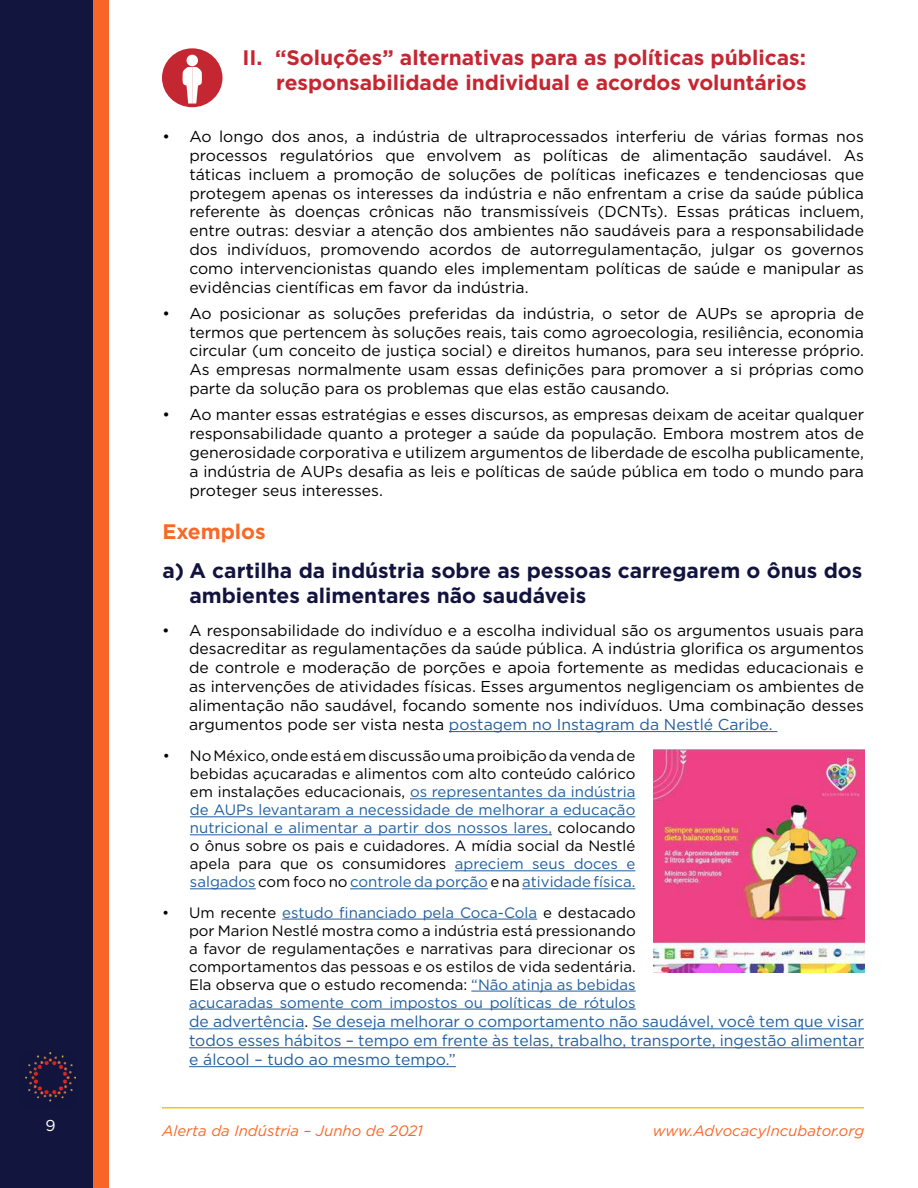
<style>
.page{position:relative;width:918px;height:1188px;background:#fff}
.page>*{position:absolute;margin:0;border:0;box-sizing:border-box;transform-origin:0 0}
.t1{font:700 21px/25.2px "Gotham";color:#c52732;text-align:right}
.t2{font:700 21px/25.2px "Gotham";color:#12143e}
.t3{font:700 21px "Gotham";color:#f86827}
.t4{font:15.75px/18.9px "Gotham";color:#000;text-align:justify}
.t5{font:15.75px/18.9px "Gotham";color:#215e9e;text-align:justify}
.t6{font:15.75px "Gotham";color:#fff}
.t7{font:15px/18px "Gotham";color:#000;text-align:justify}
.t8{font:italic 15px "Gotham";color:#f86827}
.s1{color:#215e9e}
.s2{color:#000}
</style>
<div class="page">
<div style="left:0;top:0;width:101px;height:1188px;background:#12153e"></div>
<div style="left:93px;top:0;width:16px;height:1188px;background:#f76628"></div>
<img style="left:25px;top:1053px;width:50px;height:49px">
<hr style="left:162px;top:1107px;width:702px;height:1px;background:#f8c515">
<hr style="left:449px;top:731px;width:328px;height:1px;background:#215e9e">
<hr style="left:410px;top:798px;width:225px;height:1px;background:#215e9e">
<hr style="left:190px;top:816px;width:445px;height:1px;background:#215e9e">
<hr style="left:190px;top:834px;width:362px;height:1px;background:#215e9e">
<hr style="left:455px;top:870px;width:180px;height:1px;background:#215e9e">
<hr style="left:190px;top:888px;width:66px;height:1px;background:#215e9e">
<hr style="left:350px;top:888px;width:138px;height:1px;background:#215e9e">
<hr style="left:522px;top:888px;width:113px;height:1px;background:#215e9e">
<img style="left:654px;top:749px;width:210px;height:224px">
<hr style="left:282px;top:919px;width:255px;height:1px;background:#215e9e">
<hr style="left:471px;top:991px;width:165px;height:1px;background:#215e9e">
<hr style="left:189px;top:1009px;width:447px;height:1px;background:#215e9e">
<hr style="left:189px;top:1028px;width:115px;height:1px;background:#215e9e">
<hr style="left:312px;top:1028px;width:552px;height:1px;background:#215e9e">
<hr style="left:189px;top:1047px;width:675px;height:1px;background:#215e9e">
<hr style="left:189px;top:1066px;width:267px;height:1px;background:#215e9e">
<div style="left:162px;top:48px;width:61px;height:59px;background:#c52732;border-radius:50%"></div>
<div style="left:187px;top:55px;width:11px;height:11px;background:#fff;border-radius:50%"></div>
<svg style="left:182px;top:67px;width:20px;height:37px"></svg>
<h1 class="t1" style="left:242px;top:45px;width:566px">II. “Soluções” alternativas para as políticas públicas: responsabilidade individual e acordos voluntários</h1>
<p class="t4" style="left:189px;top:126px;width:676px;text-indent:-27px">• Ao longo dos anos, a indústria de ultraprocessados interferiu de várias formas nos processos regulatórios que envolvem as políticas de alimentação saudável. As táticas incluem a promoção de soluções de políticas ineficazes e tendenciosas que protegem apenas os interesses da indústria e não enfrentam a crise da saúde pública referente às doenças crônicas não transmissíveis (DCNTs). Essas práticas incluem, entre outras: desviar a atenção dos ambientes não saudáveis para a responsabilidade dos indivíduos, promovendo acordos de autorregulamentação, julgar os governos como intervencionistas quando eles implementam políticas de saúde e manipular as evidências científicas em favor da indústria.</p>
<p class="t4" style="left:189px;top:303px;width:676px;text-indent:-27px">• Ao posicionar as soluções preferidas da indústria, o setor de AUPs se apropria de termos que pertencem às soluções reais, tais como agroecologia, resiliência, economia circular (um conceito de justiça social) e direitos humanos, para seu interesse próprio.<br>As empresas normalmente usam essas definições para promover a si próprias como parte da solução para os problemas que elas estão causando.</p>
<p class="t4" style="left:189px;top:405px;width:676px;text-indent:-27px">• Ao manter essas estratégias e esses discursos, as empresas deixam de aceitar qualquer responsabilidade quanto a proteger a saúde da população. Embora mostrem atos de generosidade corporativa e utilizem argumentos de liberdade de escolha publicamente, a indústria de AUPs desafia as leis e políticas de saúde pública em todo o mundo para proteger seus interesses.</p>
<h1 class="t3" style="left:162px;top:517px;width:105px">Exemplos</h1>
<h1 class="t2" style="left:189px;top:557px;width:675px;text-indent:-27px">a) A cartilha da indústria sobre as pessoas carregarem o ônus dos ambientes alimentares não saudáveis</h1>
<p class="t4" style="left:189px;top:620px;width:676px;text-indent:-27px">• A responsabilidade do indivíduo e a escolha individual são os argumentos usuais para desacreditar as regulamentações da saúde pública. A indústria glorifica os argumentos de controle e moderação de porções e apoia fortemente as medidas educacionais e as intervenções de atividades físicas. Esses argumentos negligenciam os ambientes de alimentação não saudável, focando somente nos indivíduos. Uma combinação desses argumentos pode ser vista nesta <span class="s1">postagem no Instagram da Nestlé Caribe.</span></p>
<p class="t7" style="left:190px;top:747px;width:447px;text-indent:-27px">• No México, onde está em discussão uma proibição da venda de bebidas açucaradas e alimentos com alto conteúdo calórico em instalações educacionais, <span class="s1">os representantes da indústria de AUPs levantaram a necessidade de melhorar a educação nutricional e alimentar a partir dos nossos lares,</span> colocando o ônus sobre os pais e cuidadores. A mídia social da Nestlé apela para que os consumidores <span class="s1">apreciem seus doces e salgados</span> com foco no <span class="s1">controle da porção</span> e na <span class="s1">atividade física.</span></p>
<p class="t7" style="left:189px;top:903px;width:448px;text-indent:-27px">• Um recente <span class="s1">estudo financiado pela Coca-Cola</span> e destacado por Marion Nestlé mostra como a indústria está pressionando a favor de regulamentações e narrativas para direcionar os comportamentos das pessoas e os estilos de vida sedentária.<br>Ela observa que o estudo recomenda: <span class="s1">“Não atinja as bebidas açucaradas somente com impostos ou políticas de rótulos</span></p>
<p class="t5" style="left:189px;top:1012px;width:676px">de advertência<span class="s2">.</span> Se deseja melhorar o comportamento não saudável, você tem que visar todos esses hábitos – tempo em frente às telas, trabalho, transporte, ingestão alimentar e álcool – tudo ao mesmo tempo.”</p>
<p class="t6" style="left:45px;top:1115px;width:12px">9</p>
<p class="t8" style="left:162px;top:1121px;width:262px">Alerta da Indústria – Junho de 2021</p>
<p class="t8" style="left:653px;top:1121px;width:213px">www.AdvocacyIncubator.org</p>
</div>
